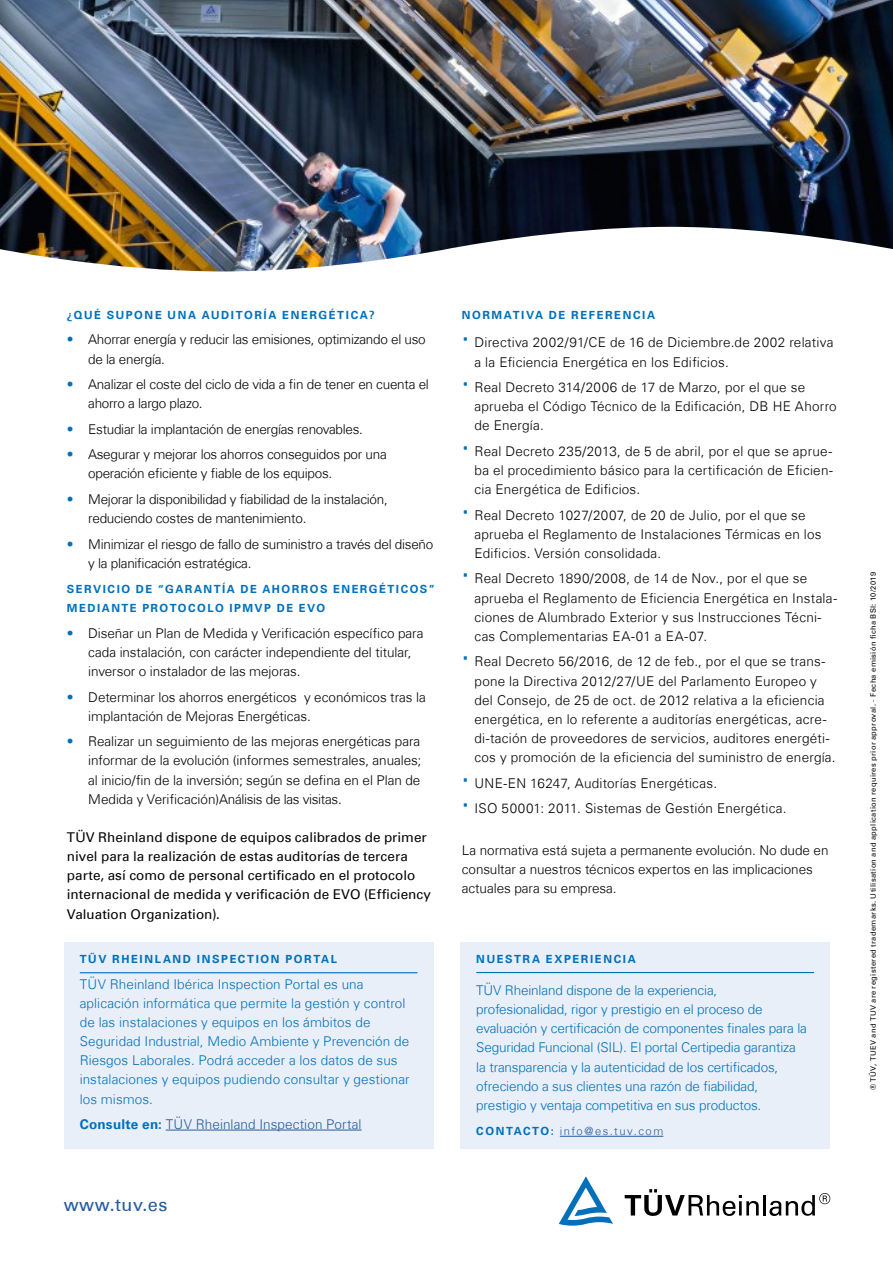
<style>
.page{position:relative;width:893px;height:1263px;background:#fff}
.page>*{position:absolute;margin:0;border:0;box-sizing:border-box;transform-origin:0 0}
.t1{font:18px "Univers Com 55 Roman";letter-spacing:.025em;color:#245a9c}
.t2{font:300 13.5px/19.2px "Univers Com 45";letter-spacing:.005em;color:#000}
.t3{font:300 13.5px/19.2px "Univers Com 45";letter-spacing:-.01em;color:#0070ba}
.t4{font:300 13.5px/19.2px "Univers Com 45";letter-spacing:-.02em;color:#000}
.t5{font:13.5px/19.2px "Univers Com 55 Roman";color:#000}
.t6{font:300 13.5px "Univers Com 45";letter-spacing:.005em;color:#245a9c}
.t7{font:700 11.25px/19.2px "Univers Com 65";letter-spacing:.14em;color:#0070ba}
.t8{font:300 11.25px "Univers Com 45";letter-spacing:.13em;color:#245a9c}
.t9{font:7.5px "Univers Com 55 Roman";letter-spacing:.05em;color:#000}
.s1{color:#0070ba}
.s2{font-family:"Univers Com 65";font-weight:700;color:#0070ba}
.s3{font-family:"Univers Com 55 Roman";font-weight:400;font-size:27px;color:#0070ba}
</style>
<div class="page">
<svg style="left:625px;top:1189px;width:134px;height:27px"></svg>
<hr style="left:763px;top:1195px;width:3px;height:20px;background:#000">
<svg style="left:769px;top:1193px;width:61px;height:23px"></svg>
<svg style="left:559px;top:1176px;width:54px;height:50px"></svg>
<div style="left:460px;top:942px;width:370px;height:207px;background:#e9eff9"></div>
<hr style="left:560px;top:1136px;width:103px;height:1px;background:#245a9c">
<hr style="left:476px;top:972px;width:338px;height:1px;background:#0070ba">
<div style="left:64px;top:942px;width:370px;height:207px;background:#e9eff9"></div>
<hr style="left:166px;top:1130px;width:196px;height:1px;background:#245a9c">
<hr style="left:80px;top:972px;width:337px;height:1px;background:#0070ba">
<img style="left:0;top:0;width:893px;height:271px">
<p class="t7" style="left:67px;top:305px;width:309px">¿QUÉ SUPONE UNA AUDITORÍA ENERGÉTICA?</p>
<p class="t4" style="left:88px;top:330px;width:339px;text-indent:-21px"><span class="s1">•</span> Ahorrar energía y reducir las emisiones, optimizando el uso de la energía.</p>
<p class="t4" style="left:88px;top:375px;width:342px;text-indent:-21px"><span class="s1">•</span> Analizar el coste del ciclo de vida a fin de tener en cuenta el ahorro a largo plazo.</p>
<p class="t4" style="left:67px;top:419px;width:298px"><span class="s1">•</span> Estudiar la implantación de energías renovables.</p>
<p class="t4" style="left:88px;top:445px;width:300px;text-indent:-21px"><span class="s1">•</span> Asegurar y mejorar los ahorros conseguidos por una operación eficiente y fiable de los equipos.</p>
<p class="t4" style="left:88px;top:489px;width:301px;text-indent:-21px"><span class="s1">•</span> Mejorar la disponibilidad y fiabilidad de la instalación, reduciendo costes de mantenimiento.</p>
<p class="t4" style="left:88px;top:534px;width:347px;text-indent:-21px"><span class="s1">•</span> Minimizar el riesgo de fallo de suministro a través del diseño y la planificación estratégica.</p>
<p class="t7" style="left:67px;top:580px;width:369px">SERVICIO DE “GARANTÍA DE AHORROS ENERGÉTICOS”<br>MEDIANTE PROTOCOLO IPMVP DE EVO</p>
<p class="t2" style="left:88px;top:623px;width:337px;text-indent:-21px"><span class="s1">•</span> Diseñar un Plan de Medida y Verificación específico para cada instalación, con carácter independiente del titular, inversor o instalador de las mejoras.</p>
<p class="t2" style="left:88px;top:687px;width:339px;text-indent:-21px"><span class="s1">•</span> Determinar los ahorros energéticos y económicos tras la implantación de Mejoras Energéticas.</p>
<p class="t2" style="left:88px;top:732px;width:335px;text-align:justify;text-indent:-21px"><span class="s1">•</span> Realizar un seguimiento de las mejoras energéticas para informar de la evolución (informes semestrales, anuales; al inicio/fin de la inversión; según se defina en el Plan de Medida y Verificación)Análisis de las visitas.</p>
<p class="t5" style="left:67px;top:828px;width:366px">TÜV Rheinland dispone de equipos calibrados de primer nivel para la realización de estas auditorías de tercera parte, así como de personal certificado en el protocolo internacional de medida y verificación de EVO (Efficiency Valuation Organization).</p>
<p class="t7" style="left:80px;top:949px;width:259px">TÜV RHEINLAND INSPECTION PORTAL</p>
<p class="t3" style="left:80px;top:974px;width:331px">TÜV Rheinland Ibérica Inspection Portal es una aplicación informática que permite la gestión y control de las instalaciones y equipos en los ámbitos de Seguridad Industrial, Medio Ambiente y Prevención de Riesgos Laborales. Podrá acceder a los datos de sus instalaciones y equipos pudiendo consultar y gestionar los mismos.</p>
<p class="t6" style="left:80px;top:1116px;width:283px"><span class="s2">Consulte en:</span> TÜV Rheinland Inspection Portal</p>
<h1 class="t1" style="left:64px;top:1194px;width:105px">www.tuv.es</h1>
<p class="t7" style="left:462px;top:305px;width:195px">NORMATIVA DE REFERENCIA</p>
<p class="t2" style="left:474px;top:333px;width:360px;text-indent:-13px"><span class="s3">·</span> Directiva 2002/91/CE de 16 de Diciembre.de 2002 relativa a la Eficiencia Energética en los Edificios.</p>
<p class="t2" style="left:474px;top:378px;width:364px;text-indent:-13px"><span class="s3">·</span> Real Decreto 314/2006 de 17 de Marzo, por el que se aprueba el Código Técnico de la Edificación, DB HE Ahorro de Energía.</p>
<p class="t2" style="left:474px;top:441px;width:360px;text-align:justify;text-indent:-13px"><span class="s3">·</span> Real Decreto 235/2013, de 5 de abril, por el que se aprue&shy;ba el procedimiento básico para la certificación de Eficien&shy;cia Energética de Edificios.</p>
<p class="t2" style="left:474px;top:505px;width:349px;text-indent:-13px"><span class="s3">·</span> Real Decreto 1027/2007, de 20 de Julio, por el que se aprueba el Reglamento de Instalaciones Térmicas en los<br>Edificios. Versión consolidada.</p>
<p class="t2" style="left:474px;top:569px;width:364px;text-indent:-13px"><span class="s3">·</span> Real Decreto 1890/2008, de 14 de Nov., por el que se aprueba el Reglamento de Eficiencia Energética en Instala&shy;ciones de Alumbrado Exterior y sus Instrucciones Técni&shy;cas Complementarias EA-01 a EA-07.</p>
<p class="t2" style="left:474px;top:652px;width:363px;text-indent:-13px"><span class="s3">·</span> Real Decreto 56/2016, de 12 de feb., por el que se trans&shy;pone la Directiva 2012/27/UE del Parlamento Europeo y del Consejo, de 25 de oct. de 2012 relativa a la eficiencia energética, en lo referente a auditorías energéticas, acre&shy;di-tación de proveedores de servicios, auditores energéti&shy;cos y promoción de la eficiencia del suministro de energía.</p>
<p class="t2" style="left:462px;top:770px;width:326px;line-height:25.5px"><span class="s3">·</span> UNE-EN 16247, Auditorías Energéticas.<br><span class="s3">·</span> ISO 50001: 2011. Sistemas de Gestión Energética.</p>
<p class="t2" style="left:462px;top:840px;width:368px">La normativa está sujeta a permanente evolución. No dude en consultar a nuestros técnicos expertos en las implicaciones actuales para su empresa.</p>
<p class="t7" style="left:476px;top:949px;width:161px">NUESTRA EXPERIENCIA</p>
<p class="t3" style="left:476px;top:981px;width:332px">TÜV Rheinland dispone de la experiencia, profesionalidad, rigor y prestigio en el proceso de evaluación y certificación de componentes finales para la Seguridad Funcional (SIL). El portal Certipedia garantiza la transparencia y la autenticidad de los certificados, ofreciendo a sus clientes una razón de fiabilidad, prestigio y ventaja competitiva en sus productos.</p>
<p class="t8" style="left:476px;top:1124px;width:189px"><span class="s2">CONTACTO:</span> info@es.tuv.com</p>
<p class="t9" style="left:869px;top:1090px;width:519px;rotate:-90deg">® TÜV, TUEV and TUV are registered trademarks. Utilisation and application requires prior approval. - Fecha emisión ficha BSI: 10/2019</p>
</div>
